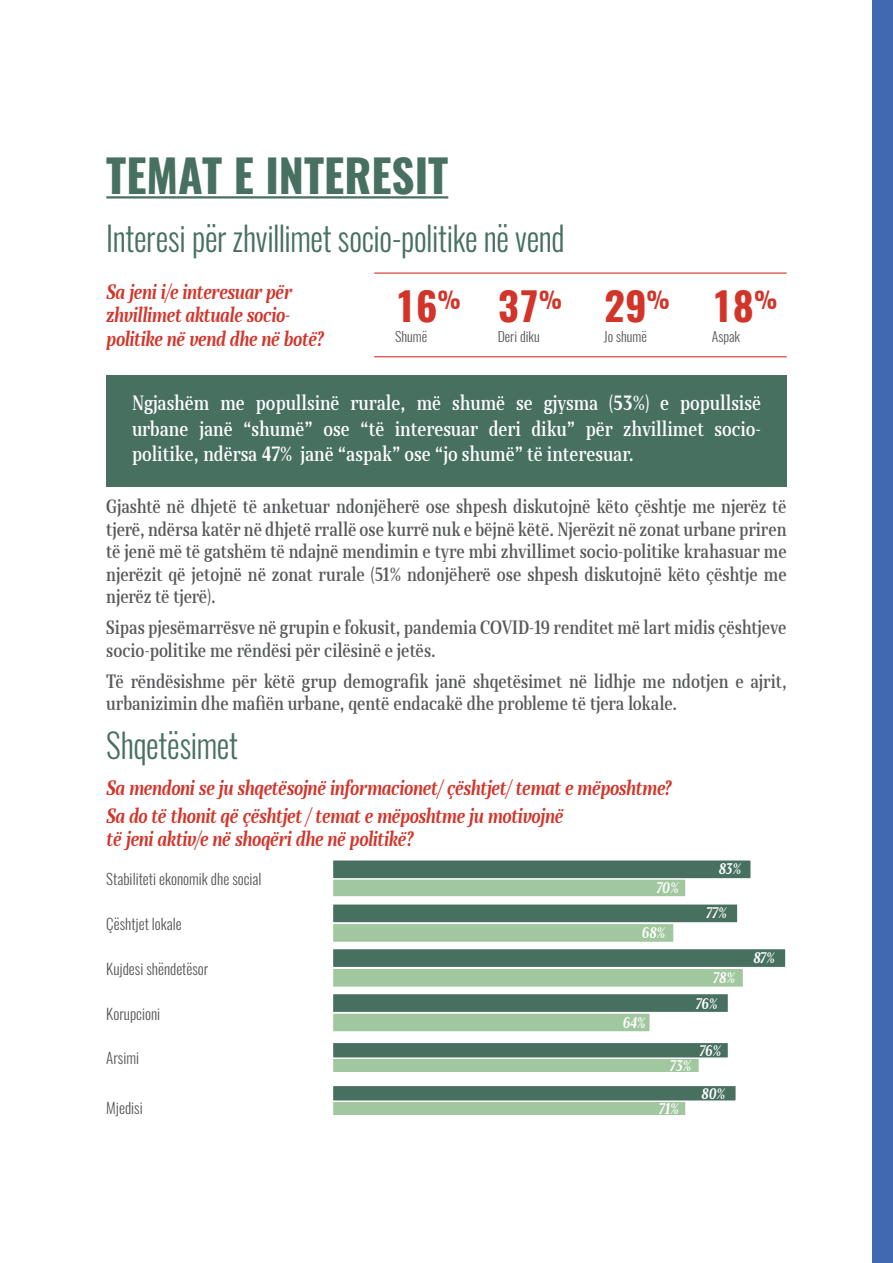
<style>
.page{position:relative;width:893px;height:1263px;background:#fff}
.page>*{position:absolute;margin:0;border:0;box-sizing:border-box;transform-origin:0 0}
.t1{font:700 45px "Oswald";color:#477061}
.t2{font:700 39px "Oswald";color:#d2342a}
.t3{font:300 33.75px "Oswald";letter-spacing:-.01em;color:#477061;scale:.94 1}
.t4{font:700 19.5px/23.4px "Skola Serif Cn It";letter-spacing:-.01em;color:#d2342a}
.t5{font:500 19.35px/25.2px "Skola Serif Cn";color:#fff;text-align:justify}
.t6{font:500 18px/22.5px "Skola Serif Cn";color:#58595b}
.t7{font:300 15px "Oswald";color:#58595b}
.t8{font:700 14.4px/25.3px "Skola Serif Cn It";letter-spacing:-.015em;color:#fff}
.t9{font:300 13.5px "Oswald";color:#58595b}
.s1{font-weight:700}
</style>
<div class="page">
<div style="left:106px;top:376px;width:681px;height:111px;background:#477061"></div>
<hr style="left:106px;top:196px;width:342px;height:2px;background:#477061">
<hr style="left:374px;top:272px;width:413px;height:2px;background:#d2342a">
<hr style="left:374px;top:356px;width:413px;height:1px;background:#d2342a">
<div style="left:332px;top:922px;width:343px;height:21px;background:#a1c79f;border:2px solid #fff"></div>
<div style="left:332px;top:903px;width:407px;height:21px;background:#477061;border:2px solid #fff"></div>
<div style="left:332px;top:877px;width:355px;height:21px;background:#a1c79f;border:2px solid #fff"></div>
<div style="left:332px;top:859px;width:420px;height:21px;background:#477061;border:2px solid #fff"></div>
<div style="left:332px;top:967px;width:412px;height:21px;background:#a1c79f;border:2px solid #fff"></div>
<div style="left:332px;top:948px;width:455px;height:20px;background:#477061;border:2px solid #fff"></div>
<div style="left:332px;top:1012px;width:319px;height:21px;background:#a1c79f;border:2px solid #fff"></div>
<div style="left:332px;top:993px;width:397px;height:20px;background:#477061;border:2px solid #fff"></div>
<div style="left:332px;top:1057px;width:368px;height:16px;background:#a1c79f;border:2px solid #fff"></div>
<div style="left:332px;top:1041px;width:397px;height:18px;background:#477061;border:2px solid #fff"></div>
<div style="left:332px;top:1100px;width:355px;height:16px;background:#a1c79f;border:2px solid #fff"></div>
<div style="left:332px;top:1084px;width:405px;height:18px;background:#477061;border:2px solid #fff"></div>
<div style="left:873px;top:0;width:20px;height:1263px;background:#4069b2"></div>
<h1 class="t1" style="left:106px;top:152px;width:343px">TEMAT E INTERESIT</h1>
<h3 class="t3" style="left:106px;top:208px;width:489px">Interesi për zhvillimet socio-politike në vend</h3>
<p class="t4" style="left:106px;top:280px;width:219px">Sa jeni i/e interesuar për zhvillimet aktuale socio&shy;politike në vend dhe në botë?</p>
<h2 class="t2" style="left:395px;top:286px;width:67px">16<sup>%</sup></h2>
<h2 class="t2" style="left:498px;top:286px;width:66px">37<sup>%</sup></h2>
<p class="t9" style="left:498px;top:325px;width:44px">Deri diku</p>
<p class="t9" style="left:395px;top:325px;width:34px">Shumë</p>
<h2 class="t2" style="left:604px;top:286px;width:67px">29<sup>%</sup></h2>
<p class="t9" style="left:604px;top:325px;width:44px">Jo shumë</p>
<h2 class="t2" style="left:712px;top:286px;width:67px">18<sup>%</sup></h2>
<p class="t9" style="left:712px;top:325px;width:30px">Aspak</p>
<p class="t5" style="left:132px;top:390px;width:630px">Ngjashëm me popullsinë rurale, më shumë se gjysma (<span class="s1">53</span>%) e popullsisë urbane janë “shumë” ose “të interesuar deri diku” për zhvillimet socio&shy;politike, ndërsa <span class="s1">47</span>% janë “aspak” ose “jo shumë” të interesuar.</p>
<p class="t6" style="left:106px;top:495px;width:682px;text-align:justify">Gjashtë në dhjetë të anketuar ndonjëherë ose shpesh diskutojnë këto çështje me njerëz të tjerë, ndërsa katër në dhjetë rrallë ose kurrë nuk e bëjnë këtë. Njerëzit në zonat urbane priren të jenë më të gatshëm të ndajnë mendimin e tyre mbi zhvillimet socio-politike krahasuar me njerëzit që jetojnë në zonat rurale (51% ndonjëherë ose shpesh diskutojnë këto çështje me njerëz të tjerë).</p>
<p class="t6" style="left:106px;top:616px;width:682px">Sipas pjesëmarrësve në grupin e fokusit, pandemia COVID-19 renditet më lart midis çështjeve socio-politike me rëndësi për cilësinë e jetës.</p>
<p class="t6" style="left:106px;top:670px;width:682px">Të rëndësishme për këtë grup demografik janë shqetësimet në lidhje me ndotjen e ajrit, urbanizimin dhe mafiën urbane, qentë endacakë dhe probleme të tjera lokale.</p>
<h3 class="t3" style="left:106px;top:715px;width:142px">Shqetësimet</h3>
<p class="t4" style="left:106px;top:774px;width:566px;line-height:27.6px">Sa mendoni se ju shqetësojnë informacionet/ çështjet/ temat e mëposhtme?<br>Sa do të thonit që çështjet / temat e mëposhtme ju motivojnë</p>
<p class="t4" style="left:106px;top:827px;width:308px">të jeni aktiv/e në shoqëri dhe në politikë?</p>
<p class="t7" style="left:106px;top:865px;width:157px">Stabiliteti ekonomik dhe social</p>
<p class="t7" style="left:106px;top:910px;width:77px">Çështjet lokale</p>
<p class="t7" style="left:106px;top:955px;width:103px">Kujdesi shëndetësor</p>
<p class="t7" style="left:106px;top:1000px;width:56px">Korupcioni</p>
<p class="t7" style="left:106px;top:1045px;width:34px">Arsimi</p>
<p class="t7" style="left:106px;top:1094px;width:38px">Mjedisi</p>
<p class="t8" style="left:656px;top:875px;width:24px">70%</p>
<p class="t8" style="left:641px;top:920px;width:25px">68%</p>
<p class="t8" style="left:622px;top:1010px;width:25px">64%</p>
<p class="t8" style="left:718px;top:856px;width:25px">83%</p>
<p class="t8" style="left:706px;top:900px;width:23px">77%</p>
<p class="t8" style="left:696px;top:965px;width:41px;text-indent:17px">78%<br>76%</p>
<p class="t8" style="left:699px;top:1038px;width:24px">76%</p>
<p class="t8" style="left:670px;top:1053px;width:23px">73%</p>
<p class="t8" style="left:658px;top:1096px;width:22px">71%</p>
<p class="t8" style="left:701px;top:1081px;width:26px">80%</p>
<p class="t8" style="left:753px;top:945px;width:24px">87%</p>
</div>
